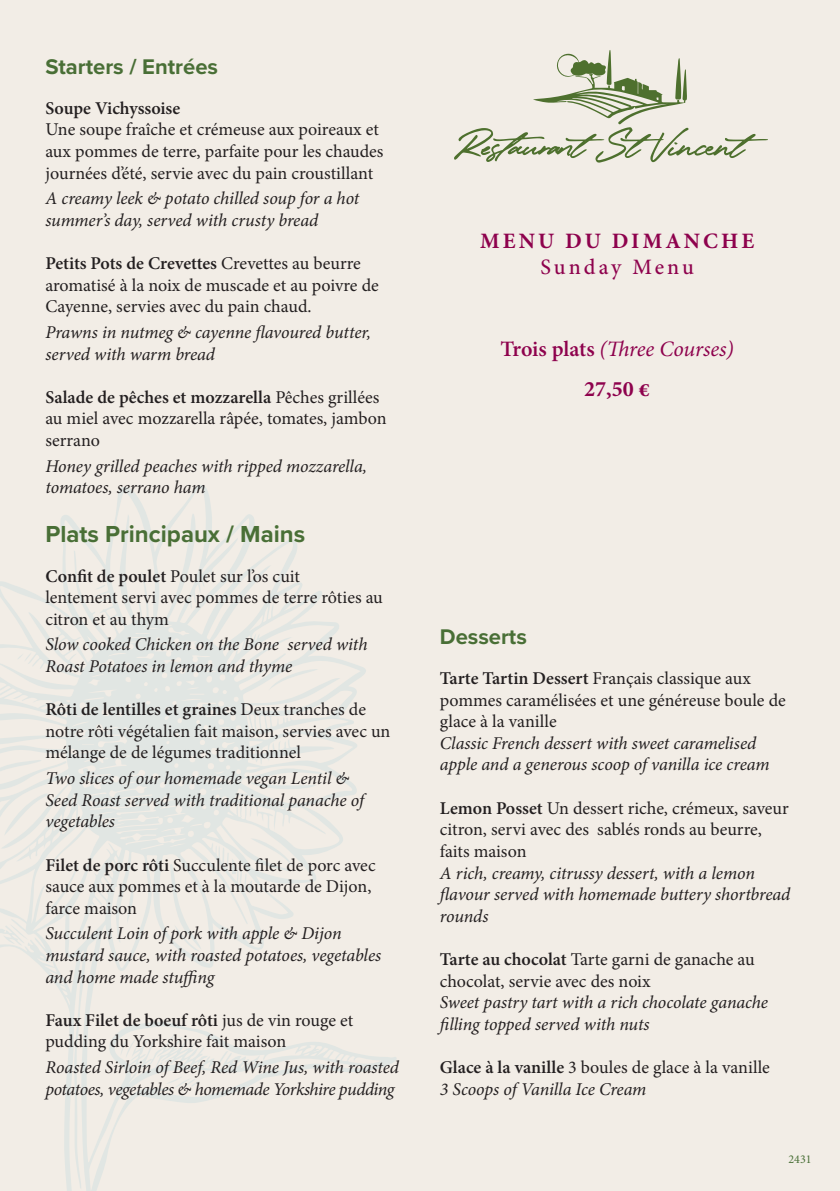
<style>
.page{position:relative;width:840px;height:1191px;background:#fff}
.page>*{position:absolute;margin:0;border:0;box-sizing:border-box;transform-origin:0 0}
.t1{font:700 24px "Proxima Nova";color:#496f36}
.t2{font:italic 22px/40.8px "Minion Pro";letter-spacing:-.005em;color:#8e024d;text-align:center}
.Menu_Header{font:700 22px "Proxima Nova";color:#496f36}
.t3{font:700 22px "Minion Pro";letter-spacing:.14em;color:#8e024d}
.t4{font:500 22px "Minion Pro";letter-spacing:.13em;color:#8e024d}
.t5{font:italic 18px/21.6px "Minion Pro";letter-spacing:-.005em;color:#231f20}
.t6{font:18px/21.6px "Minion Pro";color:#231f20}
.t7{font:italic 18px/21.6px "Minion Pro";letter-spacing:-.025em;color:#231f20}
.t8{font:12px "Minion Pro";color:#496f36}
.s1{font-weight:600}
.s2{font-weight:600;font-style:normal}
.s3{font-weight:700;font-style:normal}
.s4{font-style:normal}
.s5{font-style:italic}
</style>
<div class="page">
<div style="left:0;top:0;width:839px;height:1191px;background:#f2ede6"></div>
<svg style="left:0;top:485px;width:396px;height:706px"></svg>
<svg style="left:166px;top:1076px;width:29px;height:12px"></svg>
<svg style="left:191px;top:1080px;width:9px;height:6px"></svg>
<svg style="left:170px;top:864px;width:31px;height:87px"></svg>
<svg style="left:95px;top:584px;width:10px;height:5px"></svg>
<svg style="left:0;top:759px;width:67px;height:76px"></svg>
<svg style="left:269px;top:668px;width:49px;height:22px"></svg>
<svg style="left:144px;top:1033px;width:31px;height:34px"></svg>
<svg style="left:120px;top:1038px;width:16px;height:19px"></svg>
<svg style="left:17px;top:652px;width:15px;height:10px"></svg>
<svg style="left:0;top:924px;width:28px;height:21px"></svg>
<svg style="left:127px;top:883px;width:9px;height:40px"></svg>
<svg style="left:250px;top:837px;width:42px;height:29px"></svg>
<svg style="left:249px;top:782px;width:68px;height:10px"></svg>
<svg style="left:232px;top:858px;width:5px;height:16px"></svg>
<svg style="left:246px;top:880px;width:6px;height:14px"></svg>
<svg style="left:454px;top:50px;width:313px;height:113px"></svg>
<p class="Menu_Header" style="left:45px;top:50px;width:174px">Starters / Entrées</p>
<p class="t6" style="left:45px;top:97px;width:339px"><span class="s1">Soupe Vichyssoise<br></span>Une soupe fraîche et crémeuse aux poireaux et aux pommes de terre, parfaite pour les chaudes journées d’été, servie avec du pain croustillant</p>
<p class="t5" style="left:45px;top:188px;width:315px">A creamy leek &amp; potato chilled soup for a hot summer’s day, served with crusty bread</p>
<p class="t6" style="left:45px;top:253px;width:335px"><span class="s1">Petits Pots de Crevettes</span> Crevettes au beurre aromatisé à la noix de muscade et au poivre de<br>Cayenne, servies avec du pain chaud.</p>
<p class="t5" style="left:45px;top:321px;width:327px">Prawns in nutmeg &amp; cayenne flavoured butter, served with warm bread</p>
<p class="t6" style="left:45px;top:386px;width:342px"><span class="s1">Salade de pêches et mozzarella</span> Pêches grillées au miel avec mozzarella râpée, tomates, jambon serrano</p>
<p class="t5" style="left:45px;top:455px;width:323px">Honey grilled peaches with ripped mozzarella, tomatoes, serrano ham</p>
<p class="t1" style="left:45px;top:516px;width:261px">Plats Principaux / Mains</p>
<p class="t6" style="left:45px;top:565px;width:339px"><span class="s1">Confit de poulet</span> Poulet sur l’os cuit<br>lentement servi avec pommes de terre rôties au citron et au thym</p>
<p class="t5" style="left:45px;top:634px;width:323px">Slow cooked Chicken on the Bone served with<br>Roast Potatoes in lemon and thyme</p>
<p class="t6" style="left:45px;top:699px;width:346px"><span class="s1">Rôti de lentilles et graines</span> Deux tranches de notre rôti végétalien fait maison, servies avec un mélange de de légumes traditionnel</p>
<p class="t5" style="left:45px;top:767px;width:320px">Two slices of our homemade vegan Lentil &amp;<br>Seed Roast served with traditional panache of vegetables</p>
<p class="t6" style="left:45px;top:854px;width:331px"><span class="s1">Filet de porc rôti</span> Succulente filet de porc avec sauce aux pommes et à la moutarde de Dijon, farce maison</p>
<p class="t5" style="left:45px;top:922px;width:337px">Succulent Loin of pork with apple &amp; Dijon mustard sauce, with roasted potatoes, vegetables and home made stuffing</p>
<p class="t6" style="left:45px;top:1009px;width:309px"><span class="s1">Faux Filet de boeuf rôti</span> jus de vin rouge et pudding du Yorkshire fait maison</p>
<p class="t7" style="left:45px;top:1056px;width:355px">Roasted Sirloin of Beef, Red Wine Jus, with roasted potatoes, vegetables &amp; homemade Yorkshire pudding</p>
<p class="t3" style="left:480px;top:225px;width:275px">MENU DU DIMANCHE</p>
<p class="t4" style="left:540px;top:252px;width:155px">Sunday Menu</p>
<p class="t2" style="left:500px;top:328px;width:235px"><span class="s2">Trois plats</span> (Three Courses)<br><span class="s3">27,50 €</span></p>
<p class="Menu_Header" style="left:439px;top:620px;width:88px">Desserts</p>
<p class="t5" style="left:439px;top:667px;width:347px"><span class="s2">Tarte Tartin Dessert</span> <span class="s4">Français classique aux pommes caramélisées et une généreuse boule de glace à la vanille<br></span>Classic French dessert with sweet caramelised apple and a generous scoop of vanilla ice cream</p>
<p class="t5" style="left:439px;top:797px;width:352px"><span class="s2">Lemon Posset</span> <span class="s4">Un dessert riche, crémeux, saveur citron, servi avec des sablés ronds au beurre, faits maison<br></span>A rich, creamy, citrussy dessert, with a lemon flavour served with homemade buttery shortbread rounds</p>
<p class="t5" style="left:439px;top:948px;width:329px"><span class="s2">Tarte au chocolat</span> <span class="s4">Tarte garni de ganache au chocolat, servie avec des noix<br></span>Sweet pastry tart with a rich chocolate ganache filling topped served with nuts</p>
<p class="t6" style="left:439px;top:1056px;width:331px"><span class="s1">Glace à la vanille</span> 3 boules de glace à la vanille<br><span class="s5">3 Scoops of Vanilla Ice Cream</span></p>
<p class="t8" style="left:788px;top:1150px;width:25px">2431</p>
</div>
